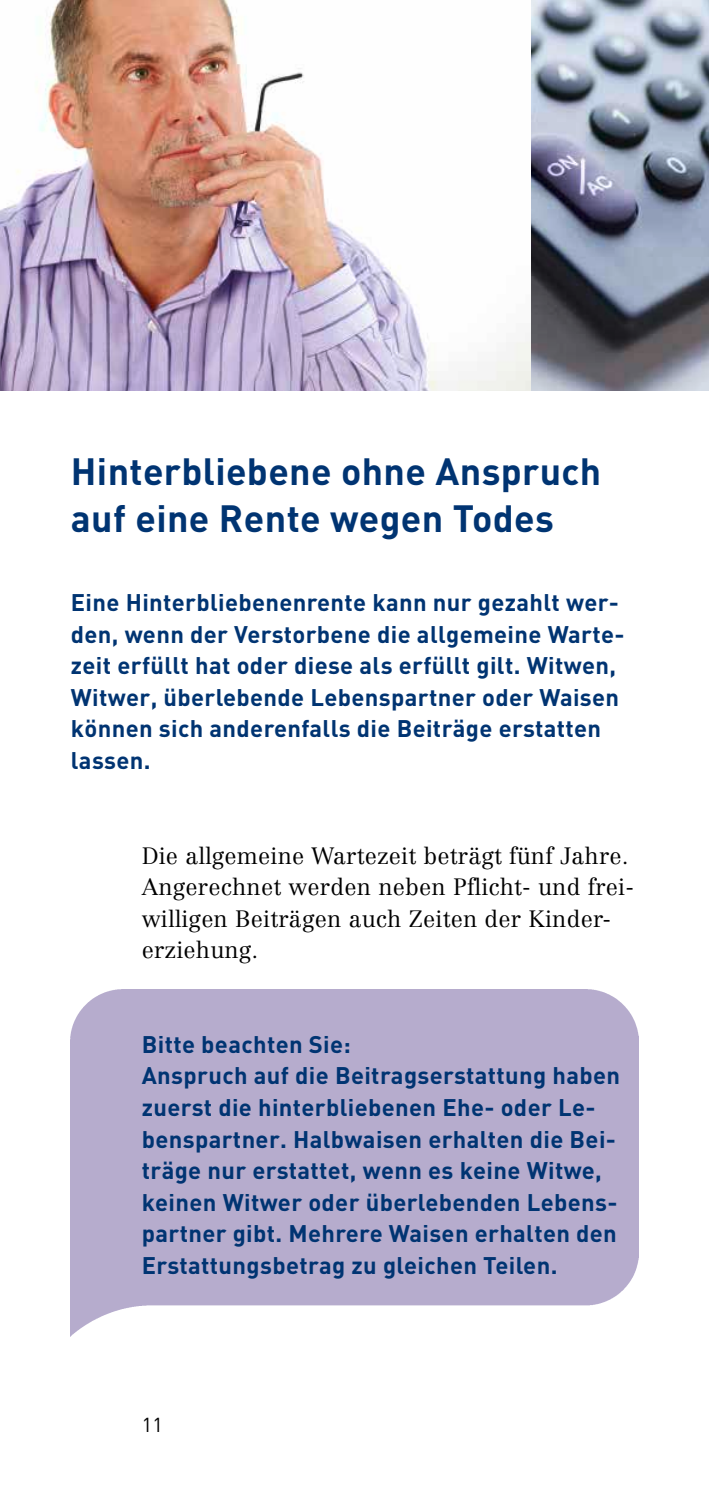
<style>
.page{position:relative;width:709px;height:1489px;background:#fff}
.page>*{position:absolute;margin:0;border:0;box-sizing:border-box;transform-origin:0 0}
.t1{font:700 37.5px/47.2px "DIN";letter-spacing:.01em;color:#003472}
.t2{font:700 23.75px/31.5px "DIN";letter-spacing:.015em;color:#003472}
.t3{font:300 23.25px/31.5px "Centennial";letter-spacing:.01em;color:#000}
.t4{font:20px "DIN";color:#000}
</style>
<div class="page">
<img style="left:0;top:0;width:709px;height:390px">
<h2 class="t1" style="left:71px;top:446px;width:532px">Hinterbliebene ohne Anspruch auf eine Rente wegen Todes</h2>
<p class="t2" style="left:71px;top:586px;width:555px">Eine Hinterbliebenenrente kann nur gezahlt wer&shy;den, wenn der Verstorbene die allgemeine Warte&shy;zeit erfüllt hat oder diese als erfüllt gilt. Witwen, Witwer, überlebende Lebenspartner oder Waisen können sich anderenfalls die Beiträge erstatten lassen.</p>
<p class="t3" style="left:142px;top:839px;width:493px">Die allgemeine Wartezeit beträgt fünf Jahre.<br>Angerechnet werden neben Pflicht- und frei&shy;willigen Beiträgen auch Zeiten der Kinder&shy;erziehung.</p>
<h3 class="t2" style="left:142px;top:1027px;width:210px">Bitte beachten Sie:</h3>
<p class="t2" style="left:142px;top:1059px;width:480px">Anspruch auf die Beitragserstattung haben zuerst die hinterbliebenen Ehe- oder Le&shy;benspartner. Halbwaisen erhalten die Bei&shy;träge nur erstattet, wenn es keine Witwe, keinen Witwer oder überlebenden Lebens&shy;partner gibt. Mehrere Waisen erhalten den Erstattungsbetrag zu gleichen Teilen.</p>
<p class="t4" style="left:142px;top:1411px;width:23px">11</p>
</div>
